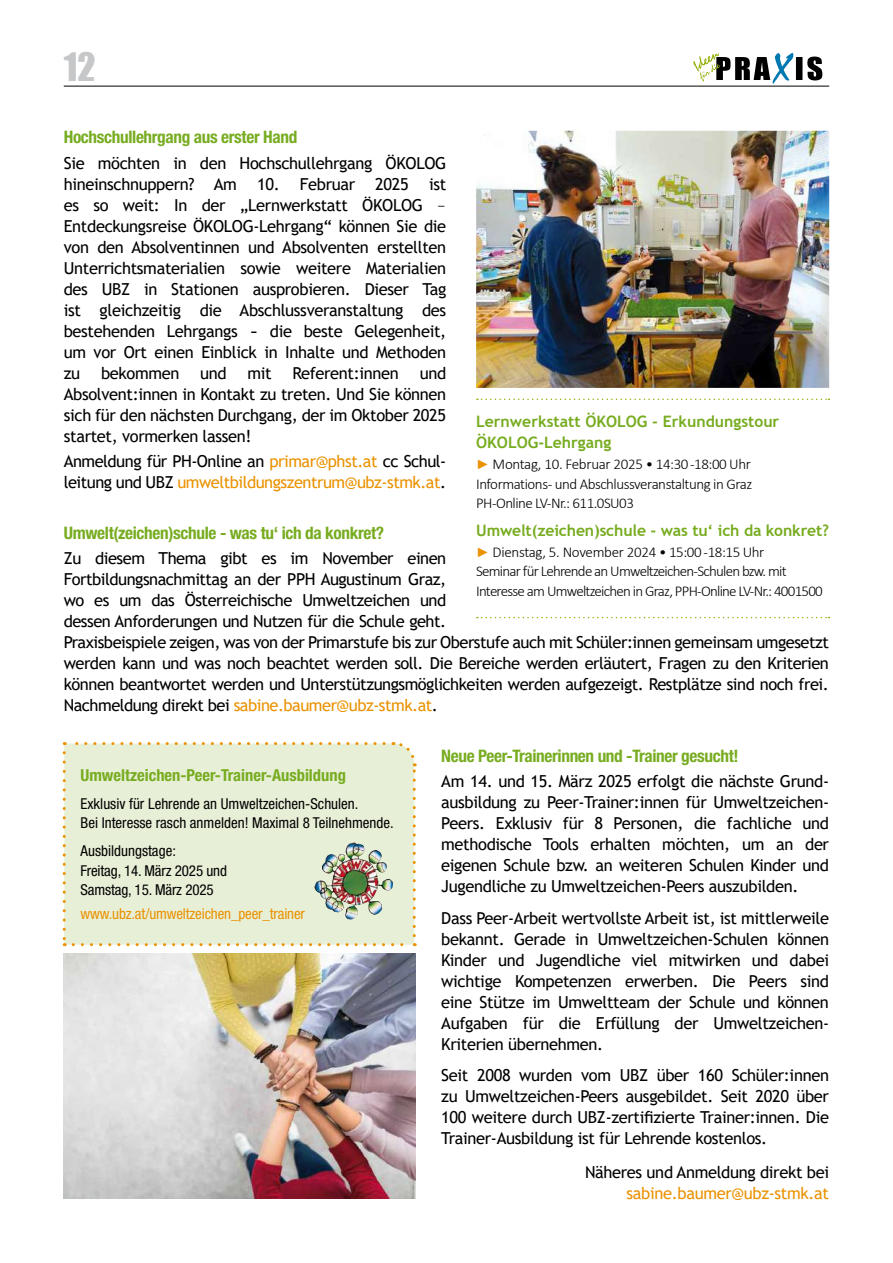
<style>
.page{position:relative;width:893px;height:1263px;background:#fff}
.page>*{position:absolute;margin:0;border:0;box-sizing:border-box;transform-origin:0 0}
.t1{font:36px "Impact";color:#c6c7c8}
.t2{font:700 condensed 17.25px "Helvetica Neue LT Pro";letter-spacing:-.02em;color:#77ac20}
.t3{font:16.5px/21px "Trebuchet MS";letter-spacing:-.03em;color:#000;text-align:justify}
.t4{font:16.5px/21px "Trebuchet MS";letter-spacing:-.03em;color:#ea9200}
.t5{font:700 condensed 16.5px "Helvetica Neue LT Pro";color:#77ac20}
.t6{font:700 15.75px/21px "Trebuchet MS";color:#77ac20}
.t7{font:300 15px/19.5px "Calibri";letter-spacing:-.05em;color:#000;text-align:justify}
.t8{font:condensed 15px/19.5px "Helvetica Neue LT Pro";color:#000}
.t9{font:condensed 15px "Helvetica Neue LT Pro";letter-spacing:-.01em;color:#ea9200}
.s1{color:#000}
.s2{color:#ea9200}
.s3{font-family:"Century Gothic";font-weight:400;font-size:13.5px;color:#ea9200}
</style>
<div class="page">
<hr style="left:64px;top:86px;width:765px;height:1px;background:#000">
<svg style="left:693px;top:53px;width:129px;height:31px"></svg>
<div style="left:64px;top:743px;width:350px;height:202px;background:#e8efd7"></div>
<svg style="left:63px;top:753px;width:3px;height:193px"></svg>
<svg style="left:73px;top:943px;width:342px;height:3px"></svg>
<svg style="left:393px;top:742px;width:23px;height:194px;background:#e9ecd2"></svg>
<svg style="left:64px;top:742px;width:320px;height:3px"></svg>
<img style="left:336px;top:842px;width:18px;height:24px">
<svg style="left:477px;top:399px;width:352px;height:1px"></svg>
<svg style="left:477px;top:617px;width:352px;height:1px"></svg>
<img style="left:476px;top:131px;width:353px;height:257px">
<img style="left:64px;top:953px;width:352px;height:245px">
<h1 class="t1" style="left:64px;top:39px;width:33px">12</h1>
<p class="t2" style="left:64px;top:127px;width:235px">Hochschullehrgang aus erster Hand</p>
<p class="t3" style="left:64px;top:152px;width:384px">Sie möchten in den Hochschullehrgang ÖKOLOG hineinschnuppern? Am 10. Februar 2025 ist es so weit: In der „Lernwerkstatt ÖKOLOG – Entdeckungsreise ÖKOLOG-Lehrgang“ können Sie die von den Absolventinnen und Absolventen erstellten Unterrichtsmaterialien sowie weitere Materialien des UBZ in Stationen ausprobieren. Dieser Tag ist gleichzeitig die Abschlussveranstaltung des bestehenden Lehrgangs - die beste Gelegenheit, um vor Ort einen Einblick in Inhalte und Methoden zu</p>
<p class="t3" style="left:64px;top:362px;width:384px;text-indent:356px">und Absolvent:innen in Kontakt zu treten. Und Sie können sich für den nächsten Durchgang, der im Oktober 2025 startet, vormerken lassen!</p>
<p class="t4" style="left:64px;top:450px;width:384px"><span class="s1">Anmeldung für PH-Online an</span> primar@phst.at <span class="s1">cc Schul&shy;leitung und UBZ</span> umweltbildungszentrum@ubz-stmk.at<span class="s1">.</span></p>
<p class="t2" style="left:64px;top:522px;width:322px">Umwelt(zeichen)schule - was tu‘ ich da konkret?</p>
<p class="t3" style="left:64px;top:547px;width:767px;text-align:left">Zu diesem Thema gibt es im November einen<br>Fortbildungsnachmittag an der PPH Augustinum Graz,<br>wo es um das Österreichische Umweltzeichen und<br>dessen Anforderungen und Nutzen für die Schule geht.<br>Praxisbeispiele zeigen, was von der Primarstufe bis zur Oberstufe auch mit Schüler:innen gemeinsam umgesetzt werden kann und was noch beachtet werden soll. Die Bereiche werden erläutert, Fragen zu den Kriterien können beantwortet werden und Unterstützungsmöglichkeiten werden aufgezeigt. Restplätze sind noch frei.<br>Nachmeldung direkt bei <span class="s2">sabine.baumer@ubz-stmk.at</span>.</p>
<p class="t2" style="left:441px;top:745px;width:299px">Neue Peer-Trainerinnen und -Trainer gesucht!</p>
<p class="t3" style="left:441px;top:770px;width:389px">Am 14. und 15. März 2025 erfolgt die nächste Grund&shy;ausbildung zu Peer-Trainer:innen für Umweltzeichen-Peers. Exklusiv für 8 Personen, die fachliche und methodische Tools erhalten möchten, um an der eigenen Schule bzw. an weiteren Schulen Kinder und Jugendliche zu Umweltzeichen-Peers auszubilden.</p>
<p class="t3" style="left:441px;top:907px;width:389px">Dass Peer-Arbeit wertvollste Arbeit ist, ist mittlerweile bekannt. Gerade in Umweltzeichen-Schulen können Kinder und Jugendliche viel mitwirken und dabei wichtige Kompetenzen erwerben. Die Peers sind eine Stütze im Umweltteam der Schule und können Aufgaben für die Erfüllung der Umweltzeichen-Kriterien übernehmen.</p>
<p class="t3" style="left:441px;top:1065px;width:389px">Seit 2008 wurden vom UBZ über 160 Schüler:innen zu Umweltzeichen-Peers ausgebildet. Seit 2020 über 100 weitere durch UBZ-zertifizierte Trainer:innen. Die Trainer-Ausbildung ist für Lehrende kostenlos.</p>
<p class="t3" style="left:585px;top:1161px;width:246px">Näheres und Anmeldung direkt bei</p>
<p class="t4" style="left:626px;top:1182px;width:204px">sabine.baumer@ubz-stmk.at</p>
<p class="t3" style="left:101px;top:362px;width:80px">bekommen</p>
<p class="t3" style="left:200px;top:362px;width:28px">und</p>
<p class="t3" style="left:247px;top:362px;width:26px">mit</p>
<p class="t3" style="left:292px;top:362px;width:108px">Referent:innen</p>
<p class="t6" style="left:476px;top:411px;width:305px">Lernwerkstatt ÖKOLOG - Erkundungstour<br>ÖKOLOG-Lehrgang</p>
<p class="t7" style="left:476px;top:455px;width:278px"><span class="s3">►</span> Montag, 10. Februar 2025 • 14:30 -18:00 Uhr Informations- und Abschlussveranstaltung in Graz PH-Online LV-Nr.: 611.0SU03</p>
<p class="t6" style="left:476px;top:520px;width:354px">Umwelt(zeichen)schule - was tu‘ ich da konkret?</p>
<p class="t7" style="left:476px;top:542px;width:348px;text-align:left"><span class="s3">►</span> Dienstag, 5. November 2024 • 15:00 -18:15 Uhr<br>Seminar für Lehrende an Umweltzeichen-Schulen bzw. mit<br>Interesse am Umweltzeichen in Graz, PPH-Online LV-Nr.: 4001500</p>
<p class="t5" style="left:81px;top:765px;width:267px">Umweltzeichen-Peer-Trainer-Ausbildung</p>
<p class="t8" style="left:81px;top:794px;width:315px">Exklusiv für Lehrende an Umweltzeichen-Schulen.<br>Bei Interesse rasch anmelden! Maximal 8 Teilnehmende.</p>
<p class="t8" style="left:81px;top:841px;width:148px">Ausbildungstage:<br>Freitag, 14. März 2025 und<br>Samstag, 15. März 2025</p>
<p class="t9" style="left:81px;top:905px;width:226px">www.ubz.at/umweltzeichen_peer_trainer</p>
</div>
